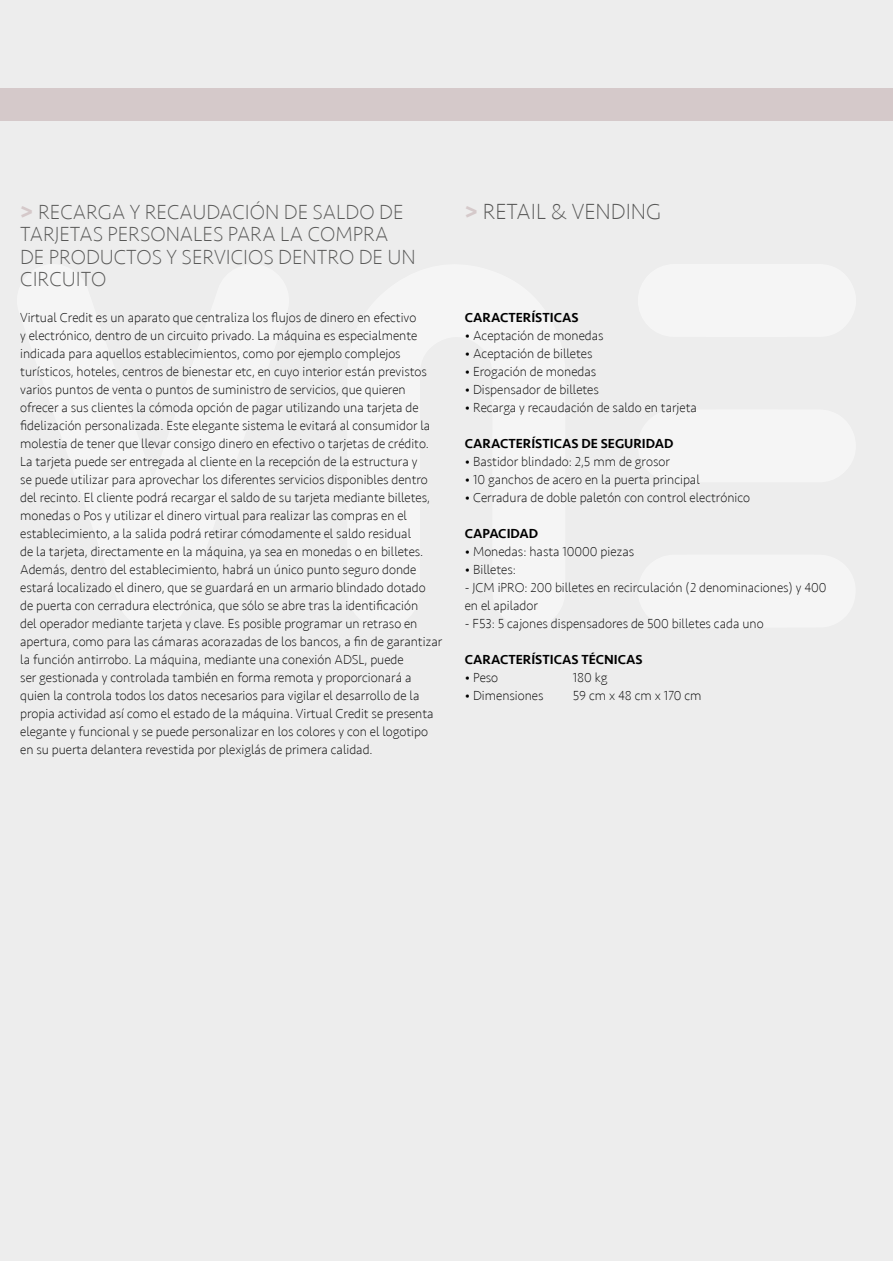
<style>
.page{position:relative;width:893px;height:1263px;background:#fff}
.page>*{position:absolute;margin:0;border:0;box-sizing:border-box;transform-origin:0 0}
.t1{font:200 22.5px "Seravek";color:#575756}
.t2{font:200 21px/22.5px "Seravek";color:#575756}
.t3{font:200 13.5px/18px "Seravek";color:#000}
.t4{font:500 13.5px "Seravek";color:#000}
.s1{font-weight:700;font-size:22.5px;color:#d5c9ca}
.s2{font-weight:700;color:#d5c9ca}
</style>
<div class="page">
<div style="left:0;top:0;width:893px;height:1261px;background:#ededed"></div>
<div style="left:0;top:88px;width:893px;height:33px;background:#d5c9ca"></div>
<h2 class="t2" style="left:20px;top:201px;width:397px"><span class="s1">&gt;</span> RECARGA Y RECAUDACIÓN DE SALDO DE<br>TARJETAS PERSONALES PARA LA COMPRA<br>DE PRODUCTOS Y SERVICIOS DENTRO DE UN<br>CIRCUITO</h2>
<h1 class="t1" style="left:465px;top:198px;width:198px"><span class="s2">&gt;</span> RETAIL &amp; VENDING</h1>
<p class="t3" style="left:20px;top:309px;width:424px">Virtual Credit es un aparato que centraliza los flujos de dinero en efectivo<br>y electrónico, dentro de un circuito privado. La máquina es especialmente indicada para aquellos establecimientos, como por ejemplo complejos turísticos, hoteles, centros de bienestar etc, en cuyo interior están previstos varios puntos de venta o puntos de suministro de servicios, que quieren ofrecer a sus clientes la cómoda opción de pagar utilizando una tarjeta de fidelización personalizada. Este elegante sistema le evitará al consumidor la molestia de tener que llevar consigo dinero en efectivo o tarjetas de crédito.<br>La tarjeta puede ser entregada al cliente en la recepción de la estructura y<br>se puede utilizar para aprovechar los diferentes servicios disponibles dentro del recinto. El cliente podrá recargar el saldo de su tarjeta mediante billetes, monedas o Pos y utilizar el dinero virtual para realizar las compras en el establecimiento, a la salida podrá retirar cómodamente el saldo residual<br>de la tarjeta, directamente en la máquina, ya sea en monedas o en billetes.<br>Además, dentro del establecimiento, habrá un único punto seguro donde estará localizado el dinero, que se guardará en un armario blindado dotado<br>de puerta con cerradura electrónica, que sólo se abre tras la identificación<br>del operador mediante tarjeta y clave. Es posible programar un retraso en apertura, como para las cámaras acorazadas de los bancos, a fin de garantizar la función antirrobo. La máquina, mediante una conexión ADSL, puede<br>ser gestionada y controlada también en forma remota y proporcionará a quien la controla todos los datos necesarios para vigilar el desarrollo de la propia actividad así como el estado de la máquina. Virtual Credit se presenta elegante y funcional y se puede personalizar en los colores y con el logotipo en su puerta delantera revestida por plexiglás de primera calidad.</p>
<p class="t4" style="left:465px;top:309px;width:115px">CARACTERÍSTICAS</p>
<p class="t3" style="left:465px;top:326px;width:140px">• Aceptación de monedas</p>
<p class="t3" style="left:465px;top:344px;width:129px">• Aceptación de billetes</p>
<p class="t3" style="left:465px;top:362px;width:133px">• Erogación de monedas</p>
<p class="t3" style="left:465px;top:380px;width:136px">• Dispensador de billetes</p>
<p class="t3" style="left:465px;top:398px;width:234px">• Recarga y recaudación de saldo en tarjeta</p>
<p class="t4" style="left:465px;top:435px;width:210px">CARACTERÍSTICAS DE SEGURIDAD</p>
<p class="t3" style="left:465px;top:452px;width:207px">• Bastidor blindado: 2,5 mm de grosor</p>
<p class="t3" style="left:465px;top:470px;width:237px">• 10 ganchos de acero en la puerta principal</p>
<p class="t3" style="left:465px;top:488px;width:287px">• Cerradura de doble paletón con control electrónico</p>
<p class="t4" style="left:465px;top:525px;width:75px">CAPACIDAD</p>
<p class="t3" style="left:465px;top:542px;width:171px">• Monedas: hasta 10000 piezas</p>
<p class="t3" style="left:465px;top:560px;width:53px">• Billetes:</p>
<p class="t3" style="left:465px;top:578px;width:363px">- JCM iPRO: 200 billetes en recirculación (2 denominaciones) y 400 en el apilador</p>
<p class="t3" style="left:465px;top:614px;width:300px">- F53: 5 cajones dispensadores de 500 billetes cada uno</p>
<p class="t4" style="left:465px;top:651px;width:179px">CARACTERÍSTICAS TÉCNICAS</p>
<p class="t3" style="left:465px;top:668px;width:35px">• Peso</p>
<p class="t3" style="left:573px;top:668px;width:36px">180 kg</p>
<p class="t3" style="left:465px;top:686px;width:80px">• Dimensiones</p>
<p class="t3" style="left:573px;top:686px;width:130px">59 cm x 48 cm x 170 cm</p>
</div>
